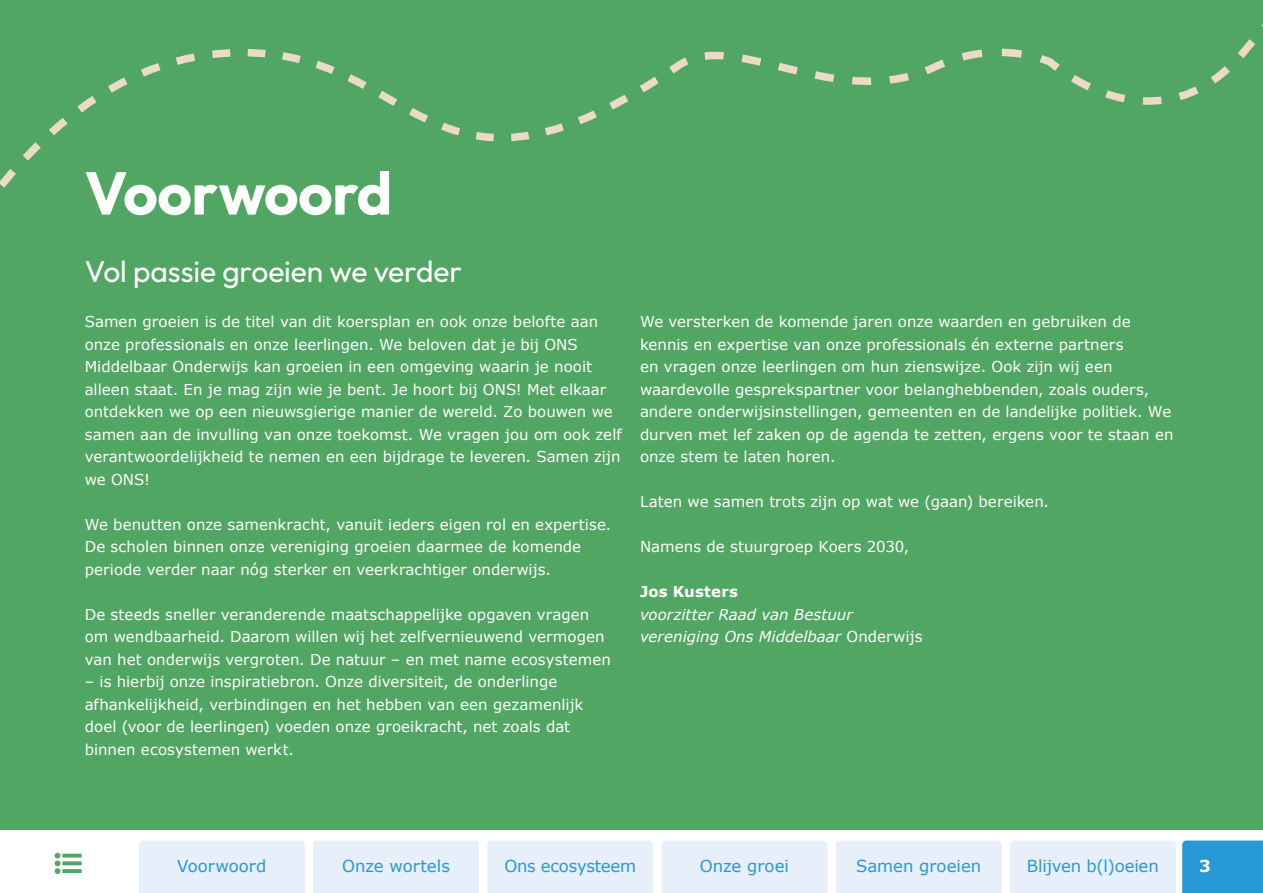
<style>
.page{position:relative;width:1263px;height:893px;background:#fff}
.page>*{position:absolute;margin:0;border:0;box-sizing:border-box;transform-origin:0 0}
.Hoofdstuktitel{font:700 60px "Outfit";letter-spacing:-.01em;color:#fff}
.t1{font:30px "Outfit";letter-spacing:-.005em;color:#fff}
.t2{font:16.5px "Verdana";letter-spacing:-.005em;color:#2699d6}
.t3{font:700 16.5px "Verdana";color:#fff}
.BROODTEKST_WIT{font:15px/22.5px "Verdana";color:#fff}
.BROODTEKST_WIT-2{font:italic 15px/22.5px "Verdana";color:#fff}
.BROODTEKST_WIT-3{font:700 15px "Verdana";letter-spacing:.01em;color:#fff}
.s1{font-style:normal}
</style>
<div class="page">
<div style="left:0;top:0;width:1263px;height:829px;background:#52a663"></div>
<svg style="left:0;top:24px;width:1263px;height:164px"></svg>
<div style="left:313px;top:840px;width:166px;height:53px;background:#e7effa"></div>
<div style="left:139px;top:840px;width:166px;height:53px;background:#e7effa"></div>
<div style="left:487px;top:840px;width:166px;height:53px;background:#e7effa"></div>
<div style="left:661px;top:840px;width:166px;height:53px;background:#e7effa"></div>
<div style="left:836px;top:840px;width:165px;height:53px;background:#e7effa"></div>
<div style="left:1010px;top:840px;width:166px;height:53px;background:#e7effa"></div>
<div style="left:1182px;top:840px;width:81px;height:53px;background:#2699d6"></div>
<p class="Hoofdstuktitel" style="left:85px;top:159px;width:309px">Voorwoord</p>
<p class="t1" style="left:85px;top:254px;width:379px">Vol passie groeien we verder</p>
<p class="BROODTEKST_WIT" style="left:85px;top:311px;width:539px">Samen groeien is de titel van dit koersplan en ook onze belofte aan onze professionals en onze leerlingen. We beloven dat je bij ONS Middelbaar Onderwijs kan groeien in een omgeving waarin je nooit alleen staat. En je mag zijn wie je bent. Je hoort bij ONS! Met elkaar ontdekken we op een nieuwsgierige manier de wereld. Zo bouwen we samen aan de invulling van onze toekomst. We vragen jou om ook zelf verantwoordelijkheid te nemen en een bijdrage te leveren. Samen zijn we ONS!</p>
<p class="BROODTEKST_WIT" style="left:85px;top:513px;width:528px">We benutten onze samenkracht, vanuit ieders eigen rol en expertise.<br>De scholen binnen onze vereniging groeien daarmee de komende periode verder naar nóg sterker en veerkrachtiger onderwijs.</p>
<p class="BROODTEKST_WIT" style="left:85px;top:603px;width:528px">De steeds sneller veranderende maatschappelijke opgaven vragen om wendbaarheid. Daarom willen wij het zelfvernieuwend vermogen van het onderwijs vergroten. De natuur – en met name ecosystemen</p>
<p class="BROODTEKST_WIT" style="left:85px;top:671px;width:500px">– is hierbij onze inspiratiebron. Onze diversiteit, de onderlinge afhankelijkheid, verbindingen en het hebben van een gezamenlijk doel (voor de leerlingen) voeden onze groeikracht, net zoals dat binnen ecosystemen werkt.</p>
<p class="BROODTEKST_WIT" style="left:640px;top:311px;width:535px">We versterken de komende jaren onze waarden en gebruiken de kennis en expertise van onze professionals én externe partners<br>en vragen onze leerlingen om hun zienswijze. Ook zijn wij een waardevolle gesprekspartner voor belanghebbenden, zoals ouders, andere onderwijsinstellingen, gemeenten en de landelijke politiek. We durven met lef zaken op de agenda te zetten, ergens voor te staan en onze stem te laten horen.</p>
<p class="BROODTEKST_WIT" style="left:640px;top:491px;width:410px">Laten we samen trots zijn op wat we (gaan) bereiken.</p>
<p class="BROODTEKST_WIT" style="left:640px;top:536px;width:271px">Namens de stuurgroep Koers 2030,</p>
<p class="BROODTEKST_WIT-3" style="left:640px;top:582px;width:99px">Jos Kusters</p>
<p class="BROODTEKST_WIT-2" style="left:640px;top:603px;width:284px">voorzitter Raad van Bestuur vereniging Ons Middelbaar <span class="s1">Onderwijs</span></p>
<p class="t2" style="left:177px;top:855px;width:91px">Voorwoord</p>
<p class="t2" style="left:342px;top:855px;width:109px">Onze wortels</p>
<p class="t2" style="left:504px;top:855px;width:133px">Ons ecosysteem</p>
<p class="t2" style="left:700px;top:855px;width:91px">Onze groei</p>
<p class="t2" style="left:856px;top:855px;width:127px">Samen groeien</p>
<p class="t2" style="left:1027px;top:855px;width:133px">Blijven b(l)oeien</p>
<p class="t3" style="left:1199px;top:855px;width:13px">3</p>
</div>
